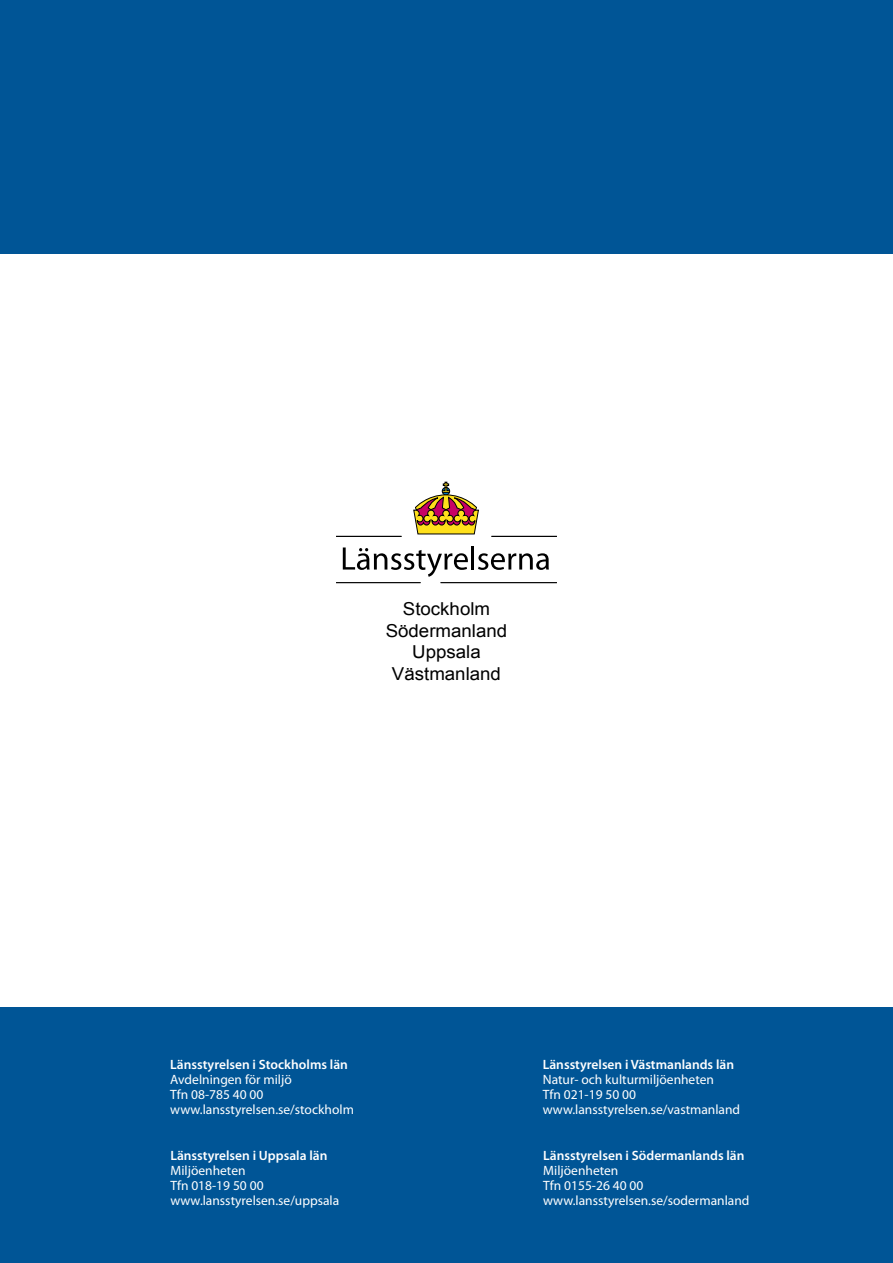
<style>
.page{position:relative;width:893px;height:1263px;background:#fff}
.page>*{position:absolute;margin:0;border:0;box-sizing:border-box;transform-origin:0 0}
.t1{font:17.85px/21.5px "Arial";color:#000;text-align:center;scale:1.05 1}
.t2{font:13.5px/15px "Myriad Pro";color:#fff}
.t3{font:600 13.5px "Myriad Pro";color:#fff}
</style>
<div class="page">
<div style="left:0;top:1008px;width:893px;height:255px;background:#005596"></div>
<div style="left:0;top:0;width:893px;height:253px;background:#005596"></div>
<svg style="left:343px;top:547px;width:125px;height:30px"></svg>
<hr style="left:471px;top:546px;width:3px;height:23px;background:#000">
<svg style="left:478px;top:553px;width:71px;height:17px"></svg>
<hr style="left:336px;top:536px;width:65px;height:1px;background:#000">
<hr style="left:491px;top:536px;width:66px;height:1px;background:#000">
<hr style="left:441px;top:582px;width:116px;height:1px;background:#000">
<hr style="left:336px;top:582px;width:85px;height:1px;background:#000">
<svg style="left:413px;top:482px;width:66px;height:52px"></svg>
<h1 class="t1" style="left:386px;top:599px;width:117px">Stockholm<br>Södermanland<br>Uppsala<br>Västmanland</h1>
<p class="t3" style="left:170px;top:1055px;width:179px">Länsstyrelsen i Stockholms län</p>
<p class="t2" style="left:170px;top:1071px;width:185px">Avdelningen för miljö<br>Tfn 08-785 40 00 www.lansstyrelsen.se/stockholm</p>
<p class="t3" style="left:170px;top:1147px;width:159px">Länsstyrelsen i Uppsala län</p>
<p class="t2" style="left:170px;top:1163px;width:170px">Miljöenheten<br>Tfn 018-19 50 00 www.lansstyrelsen.se/uppsala</p>
<p class="t3" style="left:543px;top:1056px;width:193px">Länsstyrelsen i Västmanlands län</p>
<p class="t2" style="left:543px;top:1071px;width:199px">Natur- och kulturmiljöenheten<br>Tfn 021-19 50 00 www.lansstyrelsen.se/vastmanland</p>
<p class="t3" style="left:543px;top:1147px;width:203px">Länsstyrelsen i Södermanlands län</p>
<p class="t2" style="left:543px;top:1163px;width:208px">Miljöenheten<br>Tfn 0155-26 40 00 www.lansstyrelsen.se/sodermanland</p>
</div>
